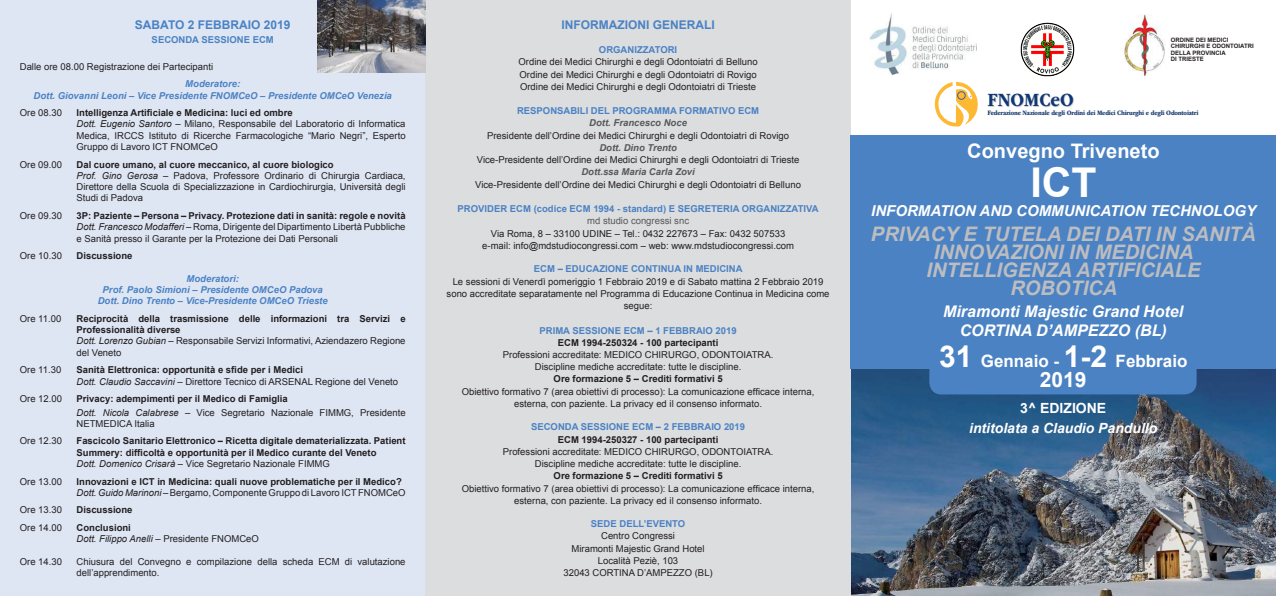
<style>
.page{position:relative;width:1276px;height:596px;background:#fff}
.page>*{position:absolute;margin:0;border:0;box-sizing:border-box;transform-origin:0 0}
.t1{font:700 41px "Arial";color:#fff}
.t2{font:700 21px "Arial";color:#fff}
.t3{font:italic 700 20px/18px "Arial";color:#bcbdc0;text-align:center}
.t4{font:700 20px "Arial";color:#fff}
.t5{font:700 19.5px "ITC Garamond Std";color:#103772;scale:.87 1}
.t6{font:700 17px "Arial";color:#fff}
.t7{font:italic 700 16px/19.2px "Arial";color:#fff;text-align:center}
.t8{font:italic 700 15px "Arial";color:#fff}
.t9{font:italic 700 14px "Arial";color:#fff}
.t10{font:700 14px "Arial";color:#fff}
.t11{font:700 12px "Arial";color:#4b82c3}
.t12{font:9.5px/12.2px "Arial";color:#231f20;text-align:center}
.t13{font:700 9.5px/11.3px "Arial";color:#231f20}
.t14{font:700 9.5px "Arial";color:#4b82c3}
.t15{font:italic 700 9.5px/11.3px "Arial";color:#4b82c3;text-align:center}
.t16{font:italic 700 9.5px "Arial";color:#57585a}
.t17{font:italic 9.5px/11.3px "Arial";color:#231f20}
.t18{font:9.5px "Arial";color:#57585a}
.t19{font:700 6.9px "ITC Garamond Std";letter-spacing:-.01em;color:#103772;scale:.85 1}
.t20{font:700 6px/6.5px "Arial";color:#231f20}
.s1{font-weight:700}
.s2{font-style:italic}
.s3{font-weight:400;font-style:italic}
.s4{font-weight:400}
.s5{font-weight:700;font-style:normal}
.s6{font-style:normal}
.s7{font-size:20.7px}
.s8{color:#d1d2d4}
.s9{font-size:30px}
</style>
<div class="page">
<img style="left:850px;top:368px;width:426px;height:227px">
<div style="left:0;top:0;width:425px;height:595px;background:#dee6f4"></div>
<div style="left:425px;top:0;width:425px;height:595px;background:#dcdddf"></div>
<div style="left:850px;top:135px;width:426px;height:233px;background:#4b82c3"></div>
<img style="left:870px;top:13px;width:106px;height:62px">
<img style="left:1120px;top:15px;width:45px;height:61px">
<img style="left:1020px;top:23px;width:54px;height:53px">
<div style="left:929px;top:335px;width:267px;height:59px;background:#4b82c3;border-radius:12px"></div>
<img style="left:317px;top:0;width:108px;height:72px">
<svg style="left:935px;top:82px;width:42px;height:44px"></svg>
<p class="t11" style="left:135px;top:16px;width:157px">SABATO 2 FEBBRAIO 2019</p>
<p class="t14" style="left:152px;top:34px;width:124px">SECONDA SESSIONE ECM</p>
<p class="t12" style="left:20px;top:60px;width:195px">Dalle ore 08.00 Registrazione dei Partecipanti</p>
<p class="t15" style="left:34px;top:79px;width:360px">Moderatore:<br>Dott. Giovanni Leoni – Vice Presidente FNOMCeO – Presidente OMCeO Venezia</p>
<p class="t12" style="left:20px;top:107px;width:44px">Ore 08.30</p>
<p class="t12" style="left:77px;top:107px;width:330px;line-height:11.3px;text-align:left"><span class="s1">Intelligenza Artificiale e Medicina: luci ed ombre<br></span><span class="s2">Dott. Eugenio Santoro</span> – Milano, Responsabile del Laboratorio di Informatica Medica, IRCCS Istituto di Ricerche Farmacologiche “Mario Negri”, Esperto Gruppo di Lavoro ICT FNOMCeO</p>
<p class="t12" style="left:20px;top:158px;width:44px">Ore 09.00</p>
<p class="t12" style="left:77px;top:158px;width:330px;line-height:11.3px;text-align:left"><span class="s1">Dal cuore umano, al cuore meccanico, al cuore biologico<br></span><span class="s2">Prof. Gino Gerosa</span> – Padova, Professore Ordinario di Chirurgia Cardiaca, Direttore della Scuola di Specializzazione in Cardiochirurgia, Università degli Studi di Padova</p>
<p class="t12" style="left:20px;top:209px;width:44px">Ore 09.30</p>
<p class="t12" style="left:77px;top:210px;width:330px;line-height:11.3px;text-align:justify"><span class="s1">3P: Paziente – Persona – Privacy. Protezione dati in sanità: regole e novità </span><span class="s2">Dott. Francesco Modafferi</span> – Roma, Dirigente del Dipartimento Libertà Pubbliche e Sanità presso il Garante per la Protezione dei Dati Personali</p>
<p class="t12" style="left:20px;top:249px;width:44px">Ore 10.30</p>
<p class="t13" style="left:77px;top:250px;width:57px">Discussione</p>
<p class="t15" style="left:98px;top:273px;width:231px">Moderatori:<br>Prof. Paolo Simioni – Presidente OMCeO Padova<br>Dott. Dino Trento – Vice-Presidente OMCeO Trieste</p>
<p class="t12" style="left:20px;top:312px;width:43px">Ore 11.00</p>
<p class="t13" style="left:77px;top:313px;width:330px">Reciprocità della trasmissione delle informazioni tra Servizi e Professionalità diverse<br><span class="s3">Dott. Lorenzo Gubian</span> <span class="s4">– Responsabile Servizi Informativi, Aziendazero Regione del Veneto</span></p>
<p class="t12" style="left:20px;top:363px;width:43px">Ore 11.30</p>
<p class="t13" style="left:77px;top:364px;width:323px">Sanità Elettronica: opportunità e sfide per i Medici<br><span class="s3">Dott. Claudio Saccavini</span> <span class="s4">– Direttore Tecnico di ARSENAL Regione del Veneto</span></p>
<p class="t12" style="left:20px;top:392px;width:44px">Ore 12.00</p>
<p class="t13" style="left:77px;top:392px;width:330px;line-height:13.5px">Privacy: adempimenti per il Medico di Famiglia<br><span class="s3">Dott. Nicola Calabrese –</span> <span class="s4">Vice Segretario Nazionale FIMMG, Presidente</span></p>
<p class="t12" style="left:77px;top:417px;width:80px">NETMEDICA Italia</p>
<p class="t12" style="left:20px;top:435px;width:44px">Ore 12.30</p>
<p class="t13" style="left:77px;top:435px;width:330px">Fascicolo Sanitario Elettronico – Ricetta digitale dematerializzata. Patient<br>Summery: difficoltà e opportunità per il Medico curante del Veneto<br><span class="s3">Dott. Domenico Crisarà</span> <span class="s4">– Vice Segretario Nazionale FIMMG</span></p>
<p class="t12" style="left:20px;top:475px;width:44px">Ore 13.00</p>
<p class="t13" style="left:77px;top:475px;width:330px">Innovazioni e ICT in Medicina: quali nuove problematiche per il Medico?<br><span class="s3">Dott. Guido Marinoni</span> <span class="s4">– Bergamo, Componente Gruppo di Lavoro ICT FNOMCeO</span></p>
<p class="t12" style="left:20px;top:503px;width:44px">Ore 13.30</p>
<p class="t13" style="left:77px;top:504px;width:57px">Discussione</p>
<p class="t12" style="left:20px;top:521px;width:44px">Ore 14.00</p>
<p class="t17" style="left:77px;top:522px;width:184px"><span class="s5">Conclusioni<br></span>Dott. Filippo Anelli <span class="s6">– Presidente FNOMCeO</span></p>
<p class="t12" style="left:20px;top:555px;width:44px">Ore 14.30</p>
<p class="t12" style="left:77px;top:555px;width:330px;line-height:11.3px;text-align:left">Chiusura del Convegno e compilazione della scheda ECM di valutazione dell’apprendimento.</p>
<p class="t11" style="left:561px;top:16px;width:155px">INFORMAZIONI GENERALI</p>
<p class="t14" style="left:599px;top:43px;width:80px">ORGANIZZATORI</p>
<p class="t12" style="left:518px;top:56px;width:241px;text-align:justify">Ordine dei Medici Chirurghi e degli Odontoiatri di Belluno Ordine dei Medici Chirurghi e degli Odontoiatri di Rovigo Ordine dei Medici Chirurghi e degli Odontoiatri di Trieste</p>
<p class="t14" style="left:517px;top:104px;width:244px">RESPONSABILI DEL PROGRAMMA FORMATIVO ECM</p>
<p class="t16" style="left:589px;top:117px;width:99px">Dott. Francesco Noce</p>
<p class="t12" style="left:487px;top:129px;width:303px">Presidente dell’Ordine dei Medici Chirurghi e degli Odontoiatri di Rovigo</p>
<p class="t16" style="left:599px;top:141px;width:79px">Dott. Dino Trento</p>
<p class="t12" style="left:477px;top:154px;width:324px">Vice-Presidente dell’Ordine dei Medici Chirurghi e degli Odontoiatri di Trieste</p>
<p class="t16" style="left:581px;top:166px;width:115px">Dott.ssa Maria Carla Zovi</p>
<p class="t12" style="left:475px;top:178px;width:327px">Vice-Presidente dell’Ordine dei Medici Chirurghi e degli Odontoiatri di Belluno</p>
<p class="t14" style="left:458px;top:202px;width:362px">PROVIDER ECM (codice ECM 1994 - standard) E SEGRETERIA ORGANIZZATIVA</p>
<p class="t18" style="left:587px;top:215px;width:103px">md studio congressi snc</p>
<p class="t12" style="left:482px;top:227px;width:313px">Via Roma, 8 – 33100 UDINE – Tel.: 0432 227673 – Fax: 0432 507533 e-mail: info@mdstudiocongressi.com – web: www.mdstudiocongressi.com</p>
<p class="t14" style="left:534px;top:262px;width:210px">ECM – EDUCAZIONE CONTINUA IN MEDICINA</p>
<p class="t12" style="left:447px;top:275px;width:384px">Le sessioni di Venerdì pomeriggio 1 Febbraio 2019 e di Sabato mattina 2 Febbraio 2019 sono accreditate separatamente nel Programma di Educazione Continua in Medicina come segue:</p>
<p class="t14" style="left:539px;top:324px;width:199px">PRIMA SESSIONE ECM – 1 FEBBRAIO 2019</p>
<p class="t13" style="left:558px;top:337px;width:162px">ECM 1994-250324 - 100 partecipanti</p>
<p class="t12" style="left:503px;top:348px;width:272px">Professioni accreditate: MEDICO CHIRURGO, ODONTOIATRA.<br>Discipline mediche accreditate: tutte le discipline.</p>
<p class="t13" style="left:553px;top:373px;width:170px">Ore formazione 5 – Crediti formativi 5</p>
<p class="t12" style="left:462px;top:385px;width:354px">Obiettivo formativo 7 (area obiettivi di processo): La comunicazione efficace interna, esterna, con paziente. La privacy ed il consenso informato.</p>
<p class="t14" style="left:531px;top:420px;width:215px">SECONDA SESSIONE ECM – 2 FEBBRAIO 2019</p>
<p class="t13" style="left:558px;top:433px;width:162px">ECM 1994-250327 - 100 partecipanti</p>
<p class="t12" style="left:503px;top:445px;width:272px">Professioni accreditate: MEDICO CHIRURGO, ODONTOIATRA.<br>Discipline mediche accreditate: tutte le discipline.</p>
<p class="t13" style="left:553px;top:470px;width:170px">Ore formazione 5 – Crediti formativi 5</p>
<p class="t12" style="left:462px;top:482px;width:354px">Obiettivo formativo 7 (area obiettivi di processo): La comunicazione efficace interna, esterna, con paziente. La privacy ed il consenso informato.</p>
<p class="t14" style="left:591px;top:517px;width:96px">SEDE DELL’EVENTO</p>
<p class="t12" style="left:563px;top:529px;width:151px">Centro Congressi<br>Miramonti Majestic Grand Hotel<br>Località Peziè, 103<br>32043 CORTINA D’AMPEZZO (BL)</p>
<p class="t20" style="left:1171px;top:37px;width:84px">ORDINE DEI MEDICI<br>CHIRURGHI E ODONTOIATRI<br>DELLA PROVINCIA<br>DI TRIESTE</p>
<h3 class="t5" style="left:987px;top:89px;width:101px">FNOMC<span class="s7">e</span><span class="s8">O</span></h3>
<p class="t19" style="left:987px;top:109px;width:249px">Federazione Nazionale degli Ordini dei Medici Chirurghi e degli Odontoiatri</p>
<h3 class="t4" style="left:967px;top:138px;width:194px">Convegno Triveneto</h3>
<h1 class="t1" style="left:1030px;top:155px;width:68px">ICT</h1>
<h3 class="t8" style="left:871px;top:200px;width:386px">INFORMATION AND COMMUNICATION TECHNOLOGY</h3>
<h3 class="t3" style="left:871px;top:225px;width:386px">PRIVACY E TUTELA DEI DATI IN SANITÀ<br>INNOVAZIONI IN MEDICINA<br>INTELLIGENZA ARTIFICIALE<br>ROBOTICA</h3>
<h3 class="t7" style="left:943px;top:302px;width:242px">Miramonti Majestic Grand Hotel<br>CORTINA D’AMPEZZO (BL)</h3>
<h3 class="t6" style="left:939px;top:350px;width:250px"><span class="s9">31</span> Gennaio - <span class="s9">1-2</span> Febbraio</h3>
<h2 class="t2" style="left:1040px;top:366px;width:48px">2019</h2>
<h3 class="t10" style="left:1020px;top:399px;width:87px">3^ EDIZIONE</h3>
<h3 class="t9" style="left:969px;top:418px;width:190px">intitolata a Claudio Pandullo</h3>
</div>
